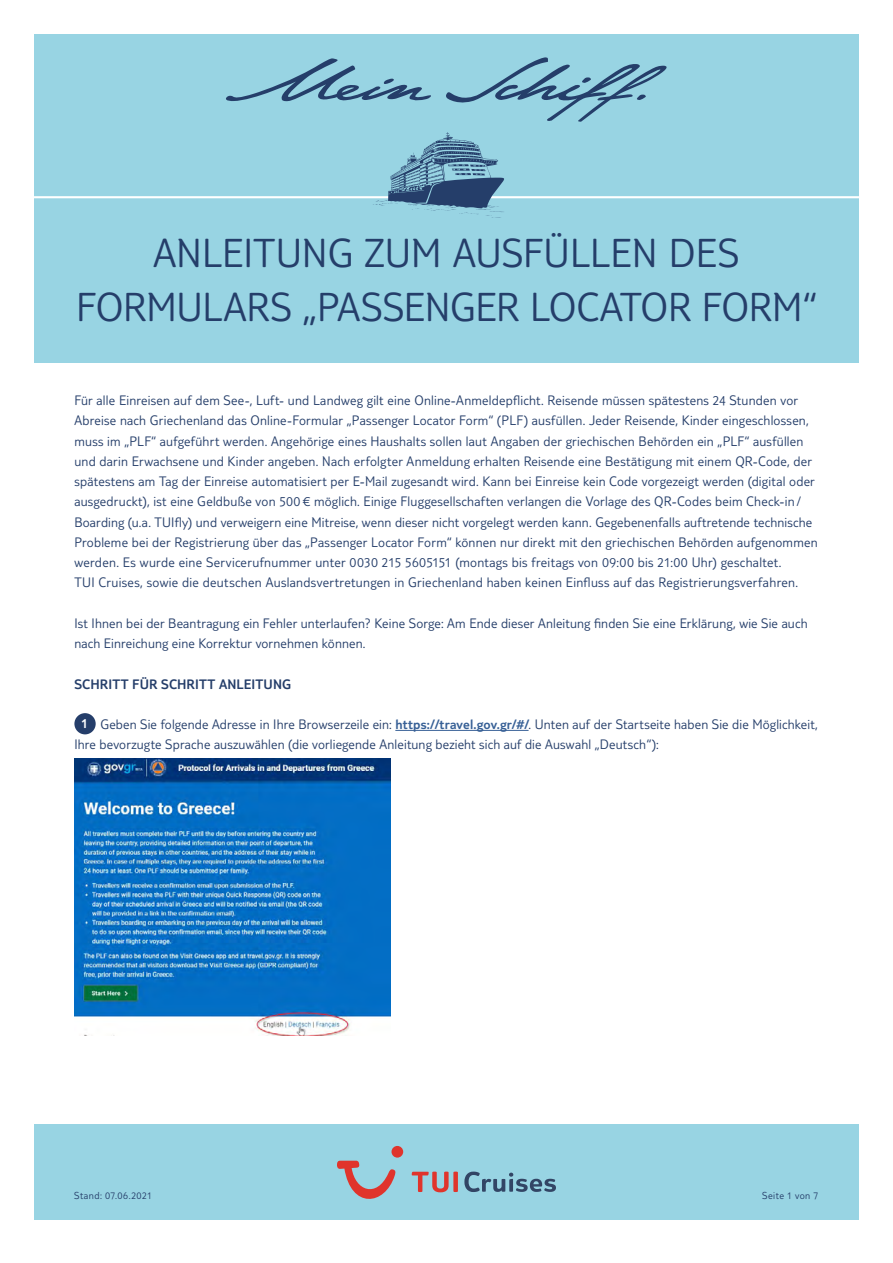
<style>
.page{position:relative;width:893px;height:1263px;background:#fff}
.page>*{position:absolute;margin:0;border:0;box-sizing:border-box;transform-origin:0 0}
.t1{font:300 42px/54px "TUI Type";color:#253e6a;text-align:center}
.t2{font:300 14.25px/20.2px "TUI Type";letter-spacing:.015em;color:#253e6a}
.t3{font:300 14.25px "TUI Type";letter-spacing:.01em;color:#253e6a}
.t4{font:300 10.5px "TUI Type";letter-spacing:.035em;color:#253e6a}
.s1{color:#fff}
.s2{color:#376096}
</style>
<div class="page">
<div style="left:34px;top:34px;width:825px;height:328px;background:#98d4e3"></div>
<div style="left:34px;top:1125px;width:825px;height:95px;background:#98d4e3"></div>
<svg style="left:464px;top:1171px;width:92px;height:21px"></svg>
<svg style="left:337px;top:1146px;width:121px;height:53px"></svg>
<hr style="left:395px;top:730px;width:134px;height:1px;background:#376096">
<div style="left:74px;top:713px;width:22px;height:21px;background:#253e6a;border-radius:50%"></div>
<hr style="left:34px;top:196px;width:361px;height:2px;background:#fff">
<hr style="left:485px;top:196px;width:374px;height:2px;background:#fff">
<svg style="left:372px;top:132px;width:132px;height:86px"></svg>
<svg style="left:226px;top:58px;width:205px;height:44px"></svg>
<svg style="left:446px;top:57px;width:221px;height:65px"></svg>
<img style="left:74px;top:759px;width:317px;height:277px">
<h1 class="t1" style="left:76px;top:225px;width:742px">ANLEITUNG ZUM AUSFÜLLEN DES<br>FORMULARS „PASSENGER LOCATOR FORM“</h1>
<p class="t2" style="left:74px;top:390px;width:745px">Für alle Einreisen auf dem See-, Luft- und Landweg gilt eine Online-Anmeldepflicht. Reisende müssen spätestens 24 Stunden vor Abreise nach Griechenland das Online-Formular „Passenger Locator Form“ (PLF) ausfüllen. Jeder Reisende, Kinder eingeschlossen, muss im „PLF“ aufgeführt werden. Angehörige eines Haushalts sollen laut Angaben der griechischen Behörden ein „PLF“ ausfüllen und darin Erwachsene und Kinder angeben. Nach erfolgter Anmeldung erhalten Reisende eine Bestätigung mit einem QR-Code, der spätestens am Tag der Einreise automatisiert per E-Mail zugesandt wird. Kann bei Einreise kein Code vorgezeigt werden (digital oder ausgedruckt), ist eine Geldbuße von 500€ möglich. Einige Fluggesellschaften verlangen die Vorlage des QR-Codes beim Check-in / Boarding (u.a. TUIfly) und verweigern eine Mitreise, wenn dieser nicht vorgelegt werden kann. Gegebenenfalls auftretende technische Probleme bei der Registrierung über das „Passenger Locator Form“ können nur direkt mit den griechischen Behörden aufgenommen werden. Es wurde eine Servicerufnummer unter 0030 215 5605151 (montags bis freitags von 09:00 bis 21:00 Uhr) geschaltet.<br>TUI Cruises, sowie die deutschen Auslandsvertretungen in Griechenland haben keinen Einfluss auf das Registrierungsverfahren.</p>
<p class="t2" style="left:74px;top:613px;width:735px">Ist Ihnen bei der Beantragung ein Fehler unterlaufen? Keine Sorge: Am Ende dieser Anleitung finden Sie eine Erklärung, wie Sie auch nach Einreichung eine Korrektur vornehmen können.</p>
<p class="t3" style="left:74px;top:676px;width:218px">SCHRITT FÜR SCHRITT ANLEITUNG</p>
<p class="t2" style="left:74px;top:714px;width:745px;text-indent:7px"><span class="s1">1</span> Geben Sie folgende Adresse in Ihre Browserzeile ein: <span class="s2">https://travel.gov.gr/#/</span>. Unten auf der Startseite haben Sie die Möglichkeit,<br>Ihre bevorzugte Sprache auszuwählen (die vorliegende Anleitung bezieht sich auf die Auswahl „Deutsch“):</p>
<p class="t4" style="left:74px;top:1189px;width:79px">Stand: 07.06.2021</p>
<p class="t4" style="left:762px;top:1189px;width:58px">Seite 1 von 7</p>
</div>
